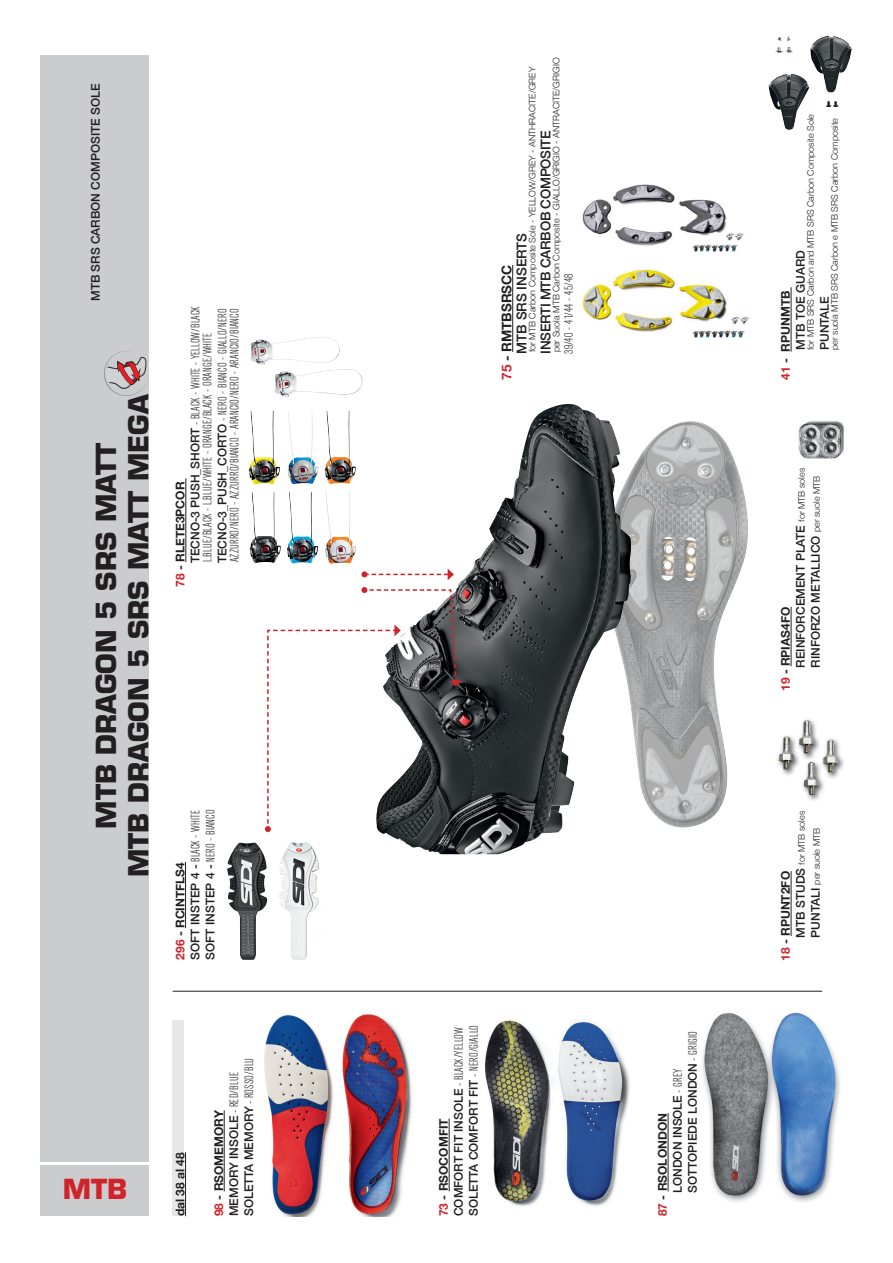
<style>
.page{position:relative;width:893px;height:1263px;background:#fff}
.page>*{position:absolute;margin:0;border:0;box-sizing:border-box;transform-origin:0 0}
.t1{font:700 27px/32.4px "Eurostile";color:#231f20;text-align:center}
.t2{font:700 27px "Eurostile";color:#d1232a}
.t3{font:500 13.5px/15px "Helvetica Neue";color:#231f20}
.t4{font:500 13.5px "Helvetica Neue";letter-spacing:-.02em;color:#231f20}
.t5{font:500 12px/15px "Helvetica Neue";color:#231f20}
.t6{font:300 condensed 12px/12px "Akzidenz Grotesk BE";letter-spacing:.01em;color:#231f20}
.t7{font:700 12px "Helvetica Neue";color:#231f20}
.t8{font:300 condensed 12px "Akzidenz Grotesk BE";letter-spacing:.03em;color:#231f20}
.t9{font:300 9px/15px "Helvetica Neue";color:#231f20}
.s1{font-family:"Helvetica Neue";font-weight:500;font-stretch:normal}
.s2{font-family:"Helvetica Neue";font-stretch:normal;font-size:9px}
.s3{color:#d1232a}
.s4{font-weight:700;color:#d1232a}
.s5{font-weight:700}
.s6{font-family:"Akzidenz Grotesk BE";font-weight:300;font-stretch:condensed}
.s7{font-weight:300;font-size:9px}
.s8{font-weight:500;font-size:12px}
</style>
<div class="page">
<img style="left:775px;top:36px;width:77px;height:57px">
<hr style="left:173px;top:991px;width:649px;height:1px;background:#231f20">
<img style="left:602px;top:421px;width:146px;height:407px">
<img style="left:380px;top:404px;width:187px;height:450px">
<hr style="left:185px;top:862px;width:1px;height:66px;background:#231f20">
<img style="left:227px;top:843px;width:40px;height:117px">
<img style="left:279px;top:842px;width:41px;height:118px">
<img style="left:798px;top:420px;width:46px;height:39px">
<hr style="left:791px;top:607px;width:1px;height:59px;background:#231f20">
<img style="left:777px;top:719px;width:67px;height:82px">
<hr style="left:791px;top:871px;width:1px;height:65px;background:#231f20">
<div style="left:40px;top:55px;width:109px;height:1161px;background:#cbccce"></div>
<hr style="left:791px;top:287px;width:1px;height:65px;background:#231f20">
<hr style="left:186px;top:478px;width:1px;height:84px;background:#231f20">
<img style="left:287px;top:492px;width:31px;height:72px">
<img style="left:288px;top:411px;width:31px;height:73px">
<img style="left:325px;top:411px;width:31px;height:73px">
<img style="left:325px;top:492px;width:31px;height:72px">
<img style="left:250px;top:492px;width:31px;height:71px">
<img style="left:249px;top:411px;width:31px;height:73px">
<img style="left:251px;top:337px;width:89px;height:28px">
<hr style="left:512px;top:265px;width:1px;height:87px;background:#231f20">
<img style="left:582px;top:269px;width:168px;height:69px">
<img style="left:582px;top:184px;width:162px;height:68px">
<svg style="left:361px;top:568px;width:93px;height:12px"></svg>
<svg style="left:265px;top:587px;width:197px;height:245px"></svg>
<hr style="left:39px;top:1162px;width:110px;height:3px;background:#fff">
<img style="left:702px;top:1012px;width:138px;height:190px">
<hr style="left:668px;top:1113px;width:1px;height:78px;background:#231f20">
<hr style="left:449px;top:1118px;width:1px;height:73px;background:#231f20">
<img style="left:485px;top:1020px;width:145px;height:186px">
<hr style="left:224px;top:1110px;width:1px;height:81px;background:#231f20">
<img style="left:264px;top:1014px;width:148px;height:202px">
<div style="left:173px;top:1020px;width:11px;height:196px;background:#e6e7e9"></div>
<hr style="left:185px;top:1152px;width:1px;height:64px;background:#231f20">
<svg style="left:104px;top:351px;width:43px;height:45px"></svg>
<p class="t5" style="left:87px;top:301px;width:219px;rotate:-90deg">MTB SRS CARBON COMPOSITE SOLE</p>
<h1 class="t1" style="left:90px;top:877px;width:485px;rotate:-90deg">MTB DRAGON 5 SRS MATT<br>MTB DRAGON 5 SRS MATT MEGA</h1>
<p class="t6" style="left:190px;top:563px;width:259px;rotate:-90deg"><span class="s1">TECNO-3 PUSH_SHORT</span> <span class="s2">-</span> BLACK - WHITE - YELLOW/BLACK<br>L.BLUE/BLACK - L.BLUE/WHITE - ORANGE/BLACK - ORANGE/WHITE</p>
<p class="t6" style="left:217px;top:563px;width:257px;rotate:-90deg"><span class="s1">TECNO-3_PUSH_CORTO</span> <span class="s2">-</span> NERO - BIANCO - GIALLO/NERO<br>AZZURRO/NERO - AZZURRO/BIANCO - ARANCIO/NERO - ARANCIO/BIANCO</p>
<p class="t7" style="left:171px;top:587px;width:107px;rotate:-90deg"><span class="s3">78</span> - RLETE3PCOR</p>
<p class="t5" style="left:172px;top:960px;width:152px;rotate:-90deg"><span class="s4">296</span> <span class="s5">- RCINTFLS4<br></span>SOFT INSTEP 4 - <span class="s6">BLACK - WHITE<br></span>SOFT INSTEP 4 - <span class="s6">NERO - BIANCO</span></p>
<h1 class="t2" style="left:63px;top:1173px;width:66px">MTB</h1>
<p class="t7" style="left:171px;top:1216px;width:65px;rotate:-90deg">dal 38 al 48</p>
<p class="t5" style="left:210px;top:1216px;width:160px;rotate:-90deg"><span class="s4">98</span> <span class="s5">- RSOMEMORY<br></span>MEMORY INSOLE <span class="s7">-</span> <span class="s6">RED/BLUE<br></span>SOLETTA MEMORY <span class="s7">-</span> <span class="s6">ROSSO/BLU</span></p>
<p class="t9" style="left:548px;top:352px;width:296px;rotate:-90deg">per Suola MTB Carbon Composite - GIALLO/GRIGIO - ANTRACITE/GRIGIO</p>
<p class="t9" style="left:524px;top:352px;width:287px;rotate:-90deg">for MTB Carbon Composite Sole - YELLOW/GREY - ANTHRACITE/GREY</p>
<p class="t4" style="left:535px;top:354px;width:225px;rotate:-90deg">INSERTI MTB CARBOB COMPOSITE</p>
<p class="t3" style="left:498px;top:354px;width:122px;text-indent:-26px;rotate:-90deg"><span class="s4">75</span> <span class="s5">- RMTBSRSCC<br></span>MTB SRS INSERTS</p>
<p class="t8" style="left:562px;top:354px;width:82px;rotate:-90deg">39/40 - 41/44 - 45/48</p>
<p class="t5" style="left:435px;top:1216px;width:192px;rotate:-90deg"><span class="s4">73</span> <span class="s5">- RSOCOMFIT<br></span>COMFORT FIT INSOLE <span class="s7">-</span> <span class="s6">BLACK/YELLOW<br></span>SOLETTA COMFORT FIT <span class="s7">-</span> <span class="s6">NERO/GIALLO</span></p>
<p class="t5" style="left:654px;top:1193px;width:164px;text-indent:-23px;rotate:-90deg"><span class="s4">87</span> <span class="s5">- RSOLONDON<br></span>LONDON INSOLE <span class="s7">-</span> <span class="s6">GREY<br></span>SOTTOPIEDE LONDON <span class="s7">-</span> <span class="s6">GRIGIO</span></p>
<p class="t9" style="left:802px;top:350px;width:237px;rotate:-90deg">for MTB SRS Carbon and MTB SRS Carbon Composite Sole</p>
<p class="t9" style="left:826px;top:350px;width:233px;rotate:-90deg">per suola MTB SRS Carbon e MTB SRS Carbon Composite</p>
<p class="t5" style="left:777px;top:350px;width:101px;text-indent:-30px;rotate:-90deg"><span class="s4">41</span> <span class="s5">- RPUNMTB<br></span>MTB TOE GUARD</p>
<p class="t5" style="left:816px;top:350px;width:55px;rotate:-90deg">PUNTALE</p>
<p class="t5" style="left:777px;top:668px;width:201px;text-indent:-23px;rotate:-90deg"><span class="s4">19</span> <span class="s5">- RPIAS4FO<br></span>REINFORCEMENT PLATE <span class="s7">for MTB soles<br></span>RINFORZO METALLICO <span class="s7">per suole MTB</span></p>
<p class="t9" style="left:793px;top:937px;width:128px;rotate:-90deg"><span class="s8">MTB STUDS</span> for MTB soles<br><span class="s8">PUNTALI</span> per suole MTB</p>
<p class="t7" style="left:776px;top:961px;width:91px;rotate:-90deg"><span class="s3">18</span> - RPUNT2FO</p>
</div>
